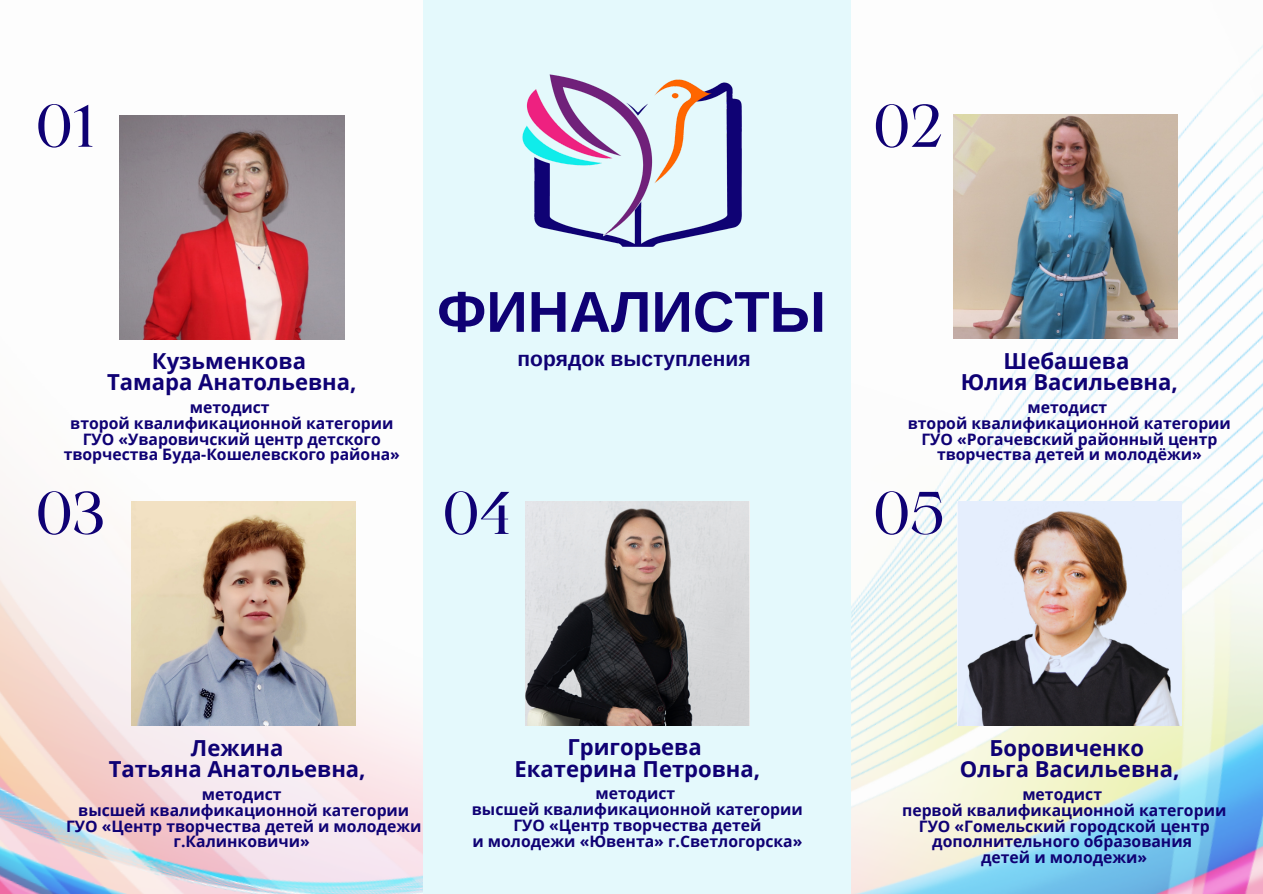
<style>
.page{position:relative;width:1263px;height:894px;background:#fff}
.page>*{position:absolute;margin:0;border:0;box-sizing:border-box;transform-origin:0 0}
.t1{font:57.6px "Maharlika";color:#0f0174}
.t2{font:700 57.6px "Arimo";color:#0f0174}
.t3{font:700 22.05px/21.3px "Open Sans";color:#0f0174;text-align:center}
.t4{font:700 21px "Arimo";color:#0f0174}
.t5{font:700 15.75px/15.8px "Open Sans";color:#0f0174;text-align:center}
</style>
<div class="page">
<img style="left:0;top:0;width:1263px;height:893px">
<div style="left:424px;top:0;width:427px;height:893px;background:#e4f9fc"></div>
<img style="left:120px;top:115px;width:224px;height:224px">
<img style="left:132px;top:501px;width:224px;height:224px">
<img style="left:525px;top:501px;width:225px;height:224px">
<img style="left:957px;top:501px;width:225px;height:224px">
<img style="left:954px;top:114px;width:224px;height:225px">
<img style="left:522px;top:74px;width:220px;height:173px">
<p class="t1" style="left:36px;top:103px;width:59px">01</p>
<p class="t1" style="left:873px;top:103px;width:71px">02</p>
<p class="t3" style="left:107px;top:350px;width:251px">Кузьменкова<br>Тамара Анатольевна,</p>
<p class="t5" style="left:190px;top:399px;width:81px">методист</p>
<h2 class="t5" style="left:70px;top:415px;width:325px">второй квалификационной категории</h2>
<p class="t5" style="left:64px;top:430px;width:338px">ГУО «Уваровичский центр детского творчества Буда-Кошелевского района»</p>
<p class="t2" style="left:437px;top:279px;width:390px">ФИНАЛИСТЫ</p>
<p class="t4" style="left:518px;top:347px;width:234px">порядок выступления</p>
<p class="t3" style="left:961px;top:349px;width:219px">Шебашева<br>Юлия Васильевна,</p>
<p class="t5" style="left:1027px;top:399px;width:81px">методист</p>
<p class="t5" style="left:908px;top:415px;width:325px">второй квалификационной категории</p>
<p class="t5" style="left:921px;top:430px;width:297px">ГУО «Рогачевский районный центр творчества детей и молодёжи»</p>
<p class="t1" style="left:36px;top:489px;width:70px">03</p>
<p class="t1" style="left:443px;top:489px;width:69px">04</p>
<p class="t1" style="left:873px;top:489px;width:72px">05</p>
<p class="t3" style="left:109px;top:736px;width:258px">Лежина<br>Татьяна Анатольевна,</p>
<p class="t5" style="left:202px;top:786px;width:81px">методист</p>
<h2 class="t5" style="left:78px;top:801px;width:333px">высшей квалификационной категории</h2>
<p class="t5" style="left:66px;top:817px;width:357px">ГУО «Центр творчества детей и молодежи г.Калинковичи»</p>
<h1 class="t3" style="left:514px;top:736px;width:247px">Григорьева<br>Екатерина Петровна,</h1>
<h2 class="t5" style="left:595px;top:785px;width:81px">методист</h2>
<p class="t5" style="left:472px;top:801px;width:333px">высшей квалификационной категории</p>
<p class="t5" style="left:513px;top:816px;width:249px">ГУО «Центр творчества детей</p>
<p class="t5" style="left:472px;top:832px;width:332px">и молодежи «Ювента» г.Светлогорска»</p>
<h2 class="t3" style="left:960px;top:736px;width:221px">Боровиченко<br>Ольга Васильевна,</h2>
<p class="t5" style="left:1022px;top:786px;width:81px">методист</p>
<p class="t5" style="left:902px;top:801px;width:326px">первой квалификационной категории</p>
<p class="t5" style="left:919px;top:817px;width:292px">ГУО «Гомельский городской центр дополнительного образования</p>
<p class="t5" style="left:981px;top:849px;width:168px">детей и молодежи»</p>
</div>
